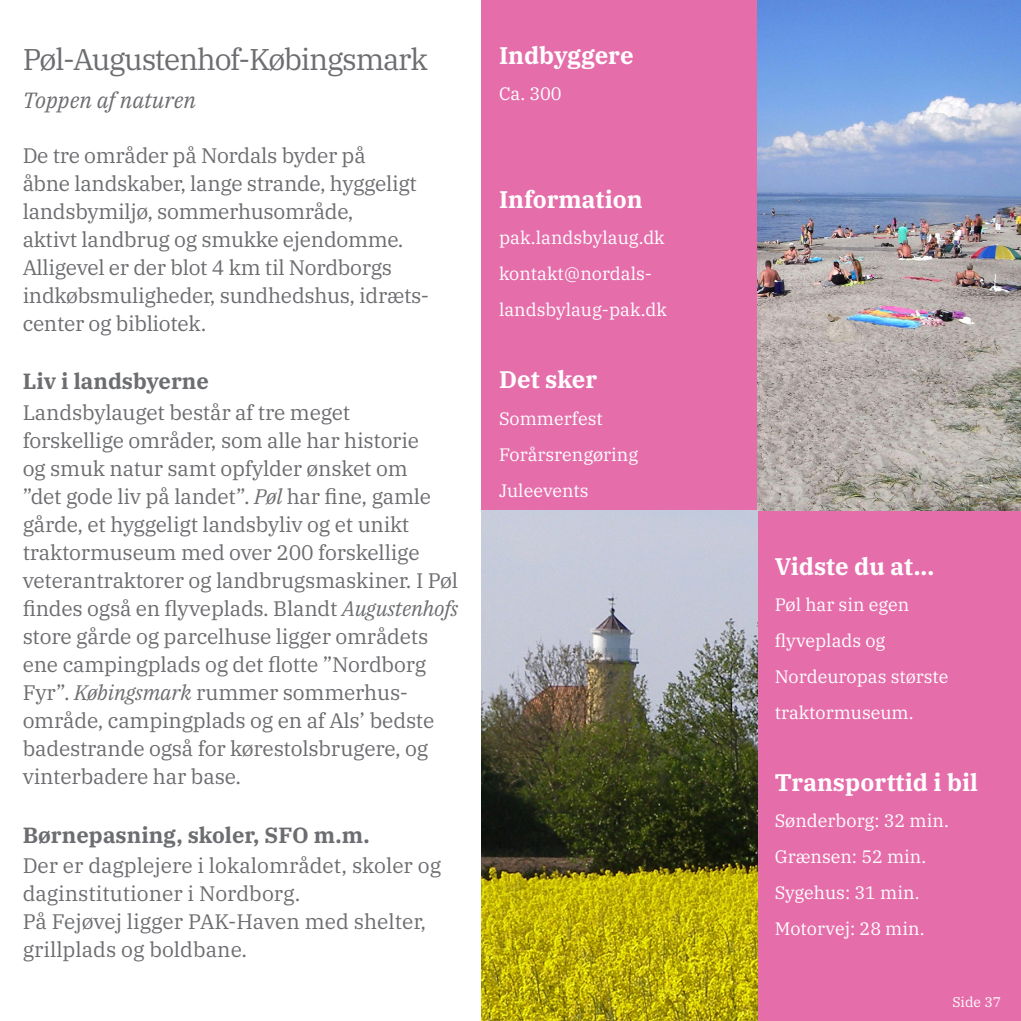
<style>
.page{position:relative;width:1021px;height:1021px;background:#fff}
.page>*{position:absolute;margin:0;border:0;box-sizing:border-box;transform-origin:0 0}
.t1{font:30px "IBM Plex Serif";letter-spacing:-.04em;color:#6c6d70}
.t2{font:700 24px "IBM Plex Serif";color:#fff}
.t3{font:700 22px "IBM Plex Serif";color:#6c6d70}
.t4{font:italic 22px "IBM Plex Serif";color:#6c6d70}
.t5{font:21px/28px "IBM Plex Serif";letter-spacing:-.01em;color:#6c6d70}
.t6{font:18px/36px "IBM Plex Serif";color:#fff}
.t7{font:14px "IBM Plex Serif";color:#fff}
.s1{font-style:italic}
</style>
<div class="page">
<div style="left:481px;top:0;width:539px;height:1020px;background:#e56eaa"></div>
<img style="left:757px;top:0;width:263px;height:510px">
<img style="left:481px;top:510px;width:276px;height:510px">
<h1 class="t1" style="left:23px;top:37px;width:407px">Pøl-Augustenhof-Købingsmark</h1>
<p class="t4" style="left:23px;top:84px;width:175px">Toppen af naturen</p>
<p class="t5" style="left:23px;top:140px;width:405px">De tre områder på Nordals byder på<br>åbne landskaber, lange strande, hyggeligt landsbymiljø, sommerhusområde,<br>aktivt landbrug og smukke ejendomme.<br>Alligevel er der blot 4 km til Nordborgs indkøbsmuligheder, sundhedshus, idræts&shy;center og bibliotek.</p>
<p class="t3" style="left:23px;top:364px;width:188px">Liv i landsbyerne</p>
<p class="t5" style="left:23px;top:397px;width:437px">Landsbylauget består af tre meget<br>forskellige områder, som alle har historie<br>og smuk natur samt opfylder ønsket om<br>”det gode liv på landet”. <span class="s1">Pøl</span> har fine, gamle gårde, et hyggeligt landsbyliv og et unikt traktormuseum med over 200 forskellige veterantraktorer og landbrugsmaskiner. I Pøl findes også en flyveplads. Blandt <span class="s1">Augustenhofs </span>store gårde og parcelhuse ligger områdets ene campingplads og det flotte ”Nordborg Fyr”. <span class="s1">Købingsmark</span> rummer sommerhus&shy;område, campingplads og en af Als’ bedste badestrande også for kørestolsbrugere, og vinterbadere har base.</p>
<p class="t3" style="left:23px;top:817px;width:348px">Børnepasning, skoler, SFO m.m.</p>
<p class="t5" style="left:23px;top:850px;width:420px">Der er dagplejere i lokalområdet, skoler og daginstitutioner i Nordborg.<br>På Fejøvej ligger PAK-Haven med shelter, grillplads og boldbane.</p>
<p class="t2" style="left:499px;top:37px;width:136px">Indbyggere</p>
<p class="t6" style="left:499px;top:74px;width:64px">Ca. 300</p>
<p class="t2" style="left:499px;top:181px;width:145px">Information</p>
<p class="t6" style="left:499px;top:218px;width:169px">pak.landsbylaug.dk kontakt@nordals&shy;landsbylaug-pak.dk</p>
<p class="t2" style="left:499px;top:361px;width:100px">Det sker</p>
<p class="t6" style="left:499px;top:398px;width:141px">Sommerfest<br>Forårsrengøring<br>Juleevents</p>
<p class="t2" style="left:774px;top:547px;width:161px">Vidste du at...</p>
<p class="t6" style="left:774px;top:585px;width:175px">Pøl har sin egen flyveplads og<br>Nordeuropas største traktormuseum.</p>
<p class="t2" style="left:774px;top:763px;width:205px">Transporttid i bil</p>
<p class="t6" style="left:774px;top:801px;width:176px">Sønderborg: 32 min.<br>Grænsen: 52 min.<br>Sygehus: 31 min.<br>Motorvej: 28 min.</p>
<p class="t7" style="left:952px;top:991px;width:50px">Side 37</p>
</div>
